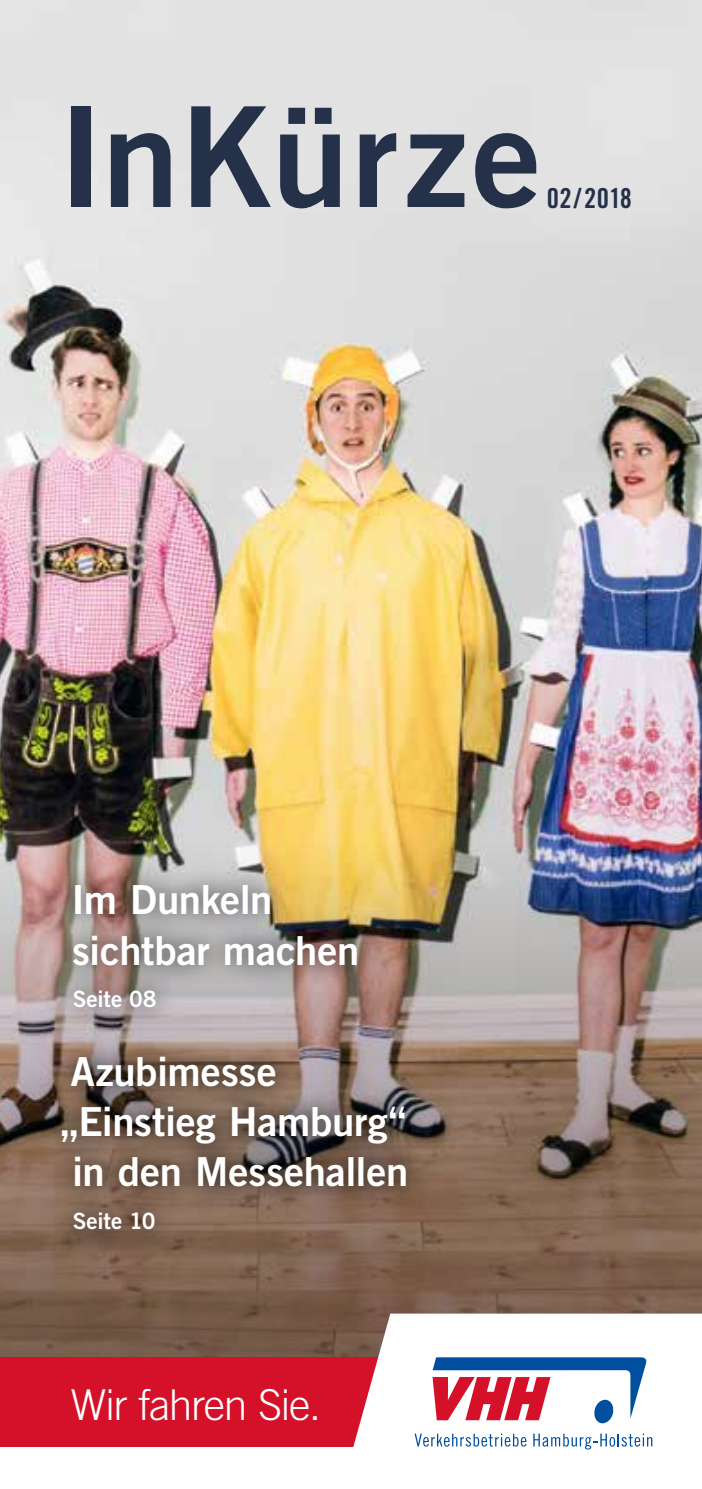
<style>
.page{position:relative;width:702px;height:1489px;background:#fff}
.page>*{position:absolute;margin:0;border:0;box-sizing:border-box;transform-origin:0 0}
.t1{font:300 42.5px "Trade Gothic LT Std";letter-spacing:-.03em;color:#fff}
.t2{font:40px/50px "Trade Gothic LT Std Bd 2";letter-spacing:-.005em;color:#fff}
.t3{font:27.5px "Trade Gothic LT Std Bd Cn 20";letter-spacing:.01em;color:#253149}
.t4{font:22.5px "Trade Gothic LT Std Bd 2";letter-spacing:-.005em;color:#fff}
.s1{font-style:italic}
</style>
<div class="page">
<img style="left:0;top:0;width:702px;height:842px">
<img style="left:0;top:842px;width:702px;height:515px">
<div style="left:0;top:1357px;width:648px;height:89px;background:#d5112a"></div>
<svg style="left:336px;top:1313px;width:366px;height:137px"></svg>
<svg style="left:432px;top:1357px;width:215px;height:66px"></svg>
<svg style="left:414px;top:1433px;width:112px;height:13px"></svg>
<svg style="left:533px;top:1433px;width:119px;height:16px"></svg>
<div style="left:52px;top:861px;width:328px;height:169px;background:#000;opacity:.75"></div>
<svg style="left:40px;top:1033px;width:389px;height:219px;background:#796357"></svg>
<div style="left:71px;top:106px;width:19px;height:101px;background:#253149"></div>
<svg style="left:111px;top:133px;width:59px;height:74px;background:#6c7382"></svg>
<svg style="left:191px;top:106px;width:80px;height:101px;background:#7b828f"></svg>
<svg style="left:280px;top:108px;width:60px;height:100px;background:#79808d"></svg>
<svg style="left:359px;top:133px;width:37px;height:74px;background:#747b89"></svg>
<svg style="left:407px;top:134px;width:57px;height:73px;background:#727987"></svg>
<svg style="left:475px;top:133px;width:61px;height:75px;background:#717886"></svg>
<p class="t3" style="left:546px;top:181px;width:87px">02<span class="s1">|</span>2018</p>
<p class="t2" style="left:71px;top:874px;width:289px">Im Dunkeln sichtbar machen</p>
<p class="t4" style="left:73px;top:985px;width:85px">Seite 08</p>
<p class="t2" style="left:61px;top:1046px;width:349px">Azubimesse „Einstieg Hamburg“ in den Messehallen</p>
<p class="t4" style="left:73px;top:1206px;width:84px">Seite 10</p>
<p class="t1" style="left:71px;top:1379px;width:251px">Wir fahren Sie.</p>
</div>
